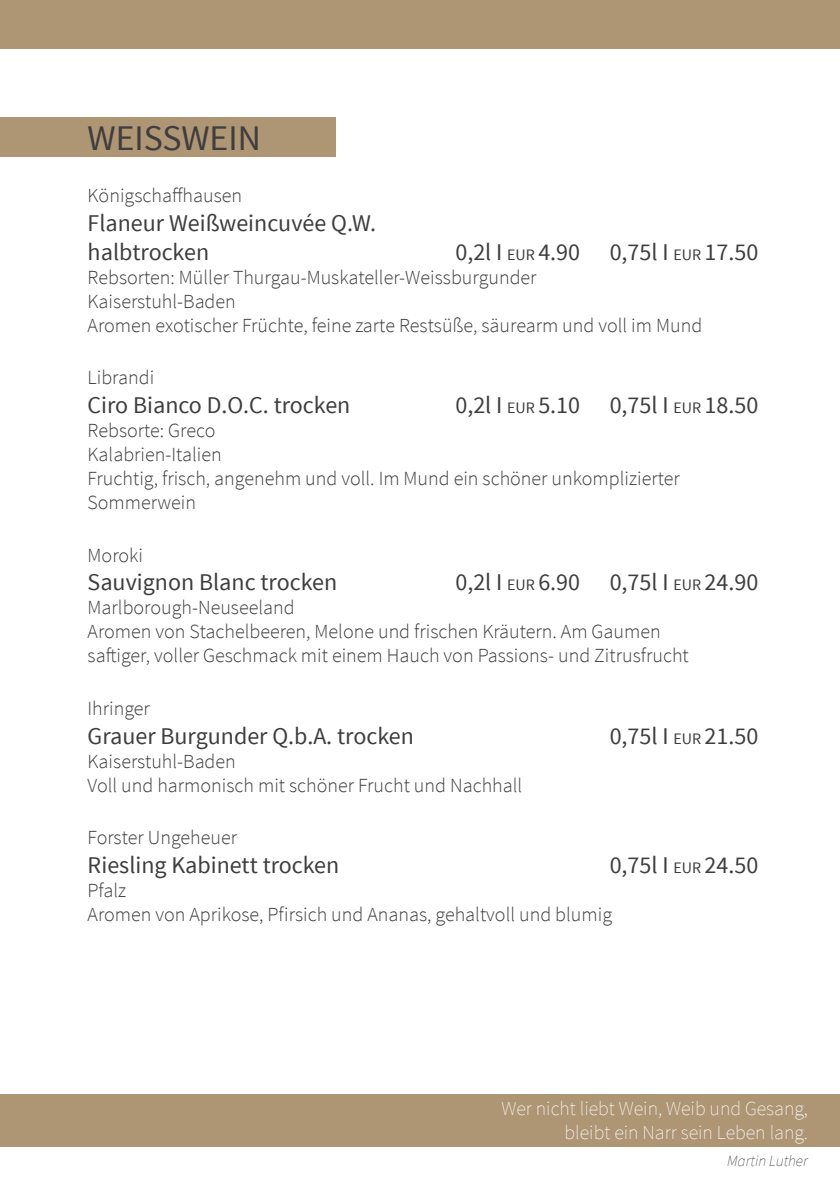
<style>
.page{position:relative;width:840px;height:1191px;background:#fff}
.page>*{position:absolute;margin:0;border:0;box-sizing:border-box;transform-origin:0 0}
.t1{font:36px "Source Sans Pro";color:#3e3e3f}
.t2{font:24px/28.8px "Source Sans Pro";color:#3e3e3f}
.t3{font:300 20px/24px "Source Sans Pro";color:#3e3e3f}
.t4{font:200 19.8px/23.8px "Source Sans Pro";color:#fff;text-align:right}
.t5{font:italic 200 15.6px "Source Sans Pro";color:#3e3e3f}
.s1{font-size:16px}
</style>
<div class="page">
<div style="left:0;top:0;width:839px;height:48px;background:#ae9574"></div>
<div style="left:0;top:118px;width:335px;height:39px;background:#ae9574"></div>
<div style="left:0;top:1094px;width:839px;height:52px;background:#ae9574"></div>
<h1 class="t1" style="left:88px;top:116px;width:114px">Wei SSwein</h1>
<p class="t3" style="left:88px;top:184px;width:156px">Königschaffhausen</p>
<p class="t2" style="left:88px;top:209px;width:290px">Flaneur Weißweincuvée Q.W. halbtrocken</p>
<p class="t2" style="left:455px;top:238px;width:304px">0,2l I <span class="s1">EUR</span> 4.90 0,75l I <span class="s1">EUR</span> 17.50</p>
<p class="t3" style="left:88px;top:265px;width:615px">Rebsorten: Müller Thurgau-Muskateller-Weissburgunder<br>Kaiserstuhl-Baden<br>Aromen exotischer Früchte, feine zarte Restsüße, säurearm und voll im Mund</p>
<p class="t3" style="left:88px;top:366px;width:68px">Librandi</p>
<p class="t2" style="left:88px;top:391px;width:264px">Ciro Bianco D.O.C. trocken</p>
<p class="t2" style="left:455px;top:391px;width:304px">0,2l I <span class="s1">EUR</span> 5.10 0,75l I <span class="s1">EUR</span> 18.50</p>
<p class="t3" style="left:88px;top:419px;width:593px">Rebsorte: Greco<br>Kalabrien-Italien<br>Fruchtig, frisch, angenehm und voll. Im Mund ein schöner unkomplizierter<br>Sommerwein</p>
<p class="t3" style="left:88px;top:543px;width:57px">Moroki</p>
<p class="t2" style="left:88px;top:568px;width:251px">Sauvignon Blanc trocken</p>
<p class="t2" style="left:455px;top:568px;width:304px">0,2l I <span class="s1">EUR</span> 6.90 0,75l I <span class="s1">EUR</span> 24.90</p>
<p class="t3" style="left:88px;top:596px;width:602px">Marlborough-Neuseeland<br>Aromen von Stachelbeeren, Melone und frischen Kräutern. Am Gaumen saftiger, voller Geschmack mit einem Hauch von Passions- und Zitrusfrucht</p>
<p class="t3" style="left:88px;top:696px;width:64px">Ihringer</p>
<p class="t2" style="left:88px;top:721px;width:327px">Grauer Burgunder Q.b.A. trocken</p>
<p class="t2" style="left:609px;top:721px;width:150px">0,75l I <span class="s1">EUR</span> 21.50</p>
<p class="t3" style="left:88px;top:749px;width:436px">Kaiserstuhl-Baden<br>Voll und harmonisch mit schöner Frucht und Nachhall</p>
<p class="t3" style="left:88px;top:825px;width:151px">Forster Ungeheuer</p>
<p class="t2" style="left:88px;top:851px;width:253px">Riesling Kabinett trocken</p>
<p class="t2" style="left:609px;top:851px;width:150px">0,75l I <span class="s1">EUR</span> 24.50</p>
<p class="t3" style="left:88px;top:878px;width:525px">Pfalz<br>Aromen von Aprikose, Pfirsich und Ananas, gehaltvoll und blumig</p>
<p class="t4" style="left:501px;top:1097px;width:308px">Wer nicht liebt Wein, Weib und Gesang, bleibt ein Narr sein Leben lang.</p>
<p class="t5" style="left:726px;top:1151px;width:82px">Martin Luther</p>
</div>
